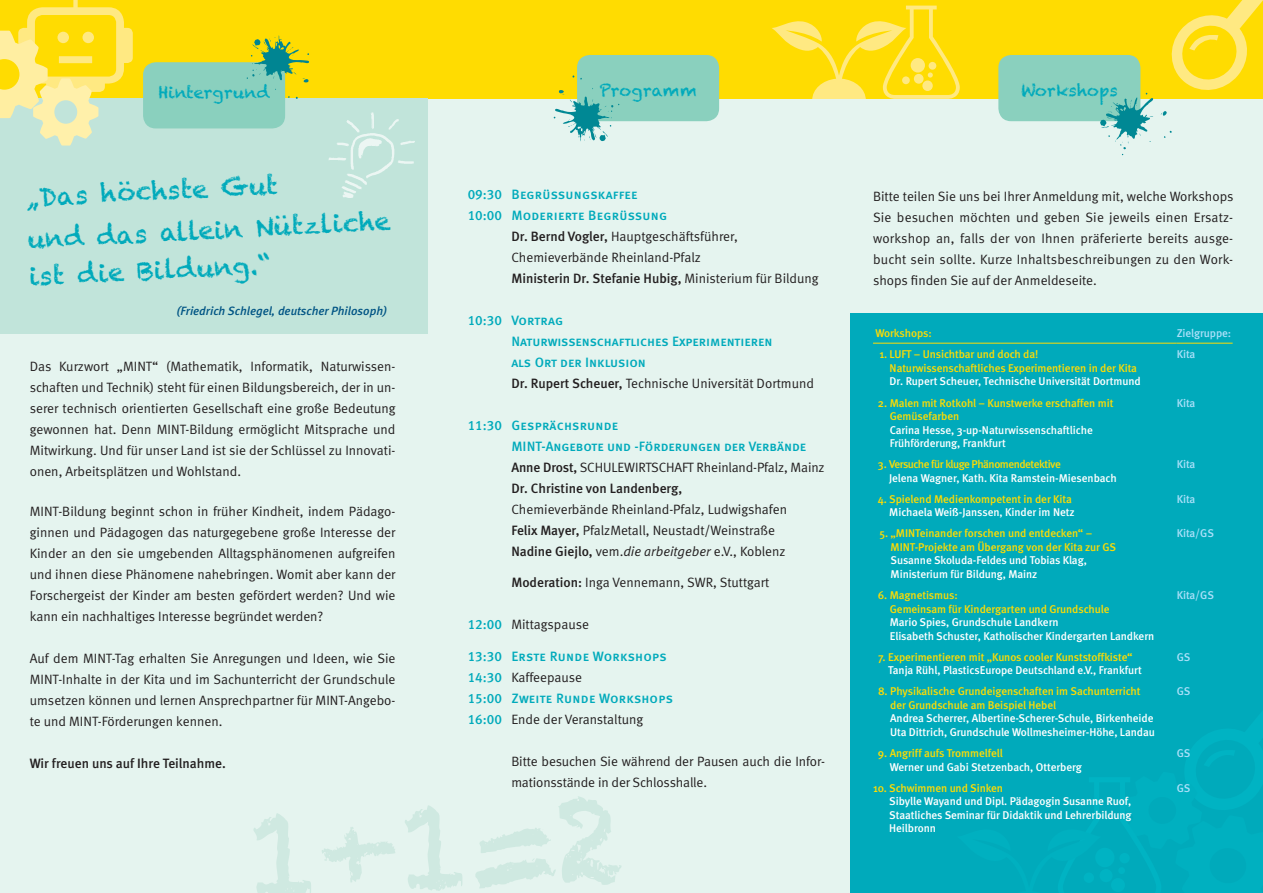
<style>
.page{position:relative;width:1263px;height:893px;background:#fff}
.page>*{position:absolute;margin:0;border:0;box-sizing:border-box;transform-origin:0 0}
.t1{font:25.5px/42.2px "Chalkduster";color:#0ab}
.t2{font:16.5px "Chalkduster";color:#0ab}
.t3{font:13.5px/21px "Meta Normal LF";color:#231f20;text-align:justify}
.t4{font:13.5px/21px "Meta Medium LF Caps";color:#0ab}
.t5{font:13.5px "Meta Medium LF";color:#231f20}
.t6{font:13.5px/21px "Meta Medium LF Caps";letter-spacing:.02em;color:#0ab}
.t7{font:italic 500 12px "Meta";color:#005484}
.t8{font:500 11.25px/13.5px "Meta";letter-spacing:-.005em;color:#fff}
.t9{font:500 11.25px/13.5px "Meta";letter-spacing:-.005em;color:#ffdc01}
.t10{font:500 11.25px "Meta";letter-spacing:-.005em;color:#aae0f9}
.t11{font:500 11.25px "Meta";letter-spacing:-.04em;color:#ffdc01}
.s1{font-family:"Meta Medium LF"}
.s2{font-family:"Meta Normal LF"}
.s3{font-style:italic}
</style>
<div class="page">
<div style="left:0;top:83px;width:1263px;height:810px;background:#e5f4ef"></div>
<div style="left:0;top:0;width:1263px;height:99px;background:#ffdc01"></div>
<div style="left:850px;top:313px;width:413px;height:580px;background:#0ab"></div>
<div style="left:0;top:98px;width:428px;height:235px;background:#c1e4da"></div>
<img style="left:329px;top:113px;width:85px;height:84px">
<div style="left:143px;top:62px;width:142px;height:66px;background:#8ad0be;border-radius:13px"></div>
<div style="left:577px;top:55px;width:142px;height:66px;background:#8ad0be;border-radius:13px"></div>
<div style="left:998px;top:55px;width:142px;height:66px;background:#8ad0be;border-radius:13px"></div>
<svg style="left:247px;top:35px;width:62px;height:64px"></svg>
<svg style="left:553px;top:75px;width:66px;height:67px"></svg>
<svg style="left:253px;top:796px;width:368px;height:97px"></svg>
<hr style="left:873px;top:343px;width:304px;height:1px;background:#ffdc01">
<hr style="left:1177px;top:343px;width:55px;height:1px;background:#ffdc01">
<svg style="left:0;top:0;width:133px;height:146px"></svg>
<svg style="left:772px;top:6px;width:188px;height:93px"></svg>
<svg style="left:1100px;top:0;width:163px;height:155px"></svg>
<p class="t2" style="left:158px;top:82px;width:113px">Hintergrund</p>
<p class="t2" style="left:599px;top:81px;width:99px">Programm</p>
<p class="t2" style="left:1021px;top:81px;width:98px">Workshops</p>
<h1 class="t1" style="left:24px;top:176px;width:365px;rotate:-3deg">„Das höchste Gut<br>und das allein Nützliche</h1>
<h1 class="t1" style="left:28px;top:255px;width:243px;rotate:-3deg">ist die Bildung.“</h1>
<p class="t7" style="left:177px;top:303px;width:212px">(Friedrich Schlegel, deutscher Philosoph)</p>
<p class="t3" style="left:30px;top:356px;width:367px">Das Kurzwort „MINT“ (Mathematik, Informatik, Naturwissen&shy;schaften und Technik) steht für einen Bildungsbereich, der in un&shy;serer technisch orientierten Gesellschaft eine große Bedeutung gewonnen hat. Denn MINT-Bildung ermöglicht Mitsprache und Mitwirkung. Und für unser Land ist sie der Schlüssel zu Innovati&shy;onen, Arbeitsplätzen und Wohlstand.</p>
<p class="t3" style="left:30px;top:501px;width:367px">MINT-Bildung beginnt schon in früher Kindheit, indem Pädago&shy;ginnen und Pädagogen das naturgegebene große Interesse der Kinder an den sie umgebenden Alltagsphänomenen aufgreifen und ihnen diese Phänomene nahebringen. Womit aber kann der Forschergeist der Kinder am besten gefördert werden? Und wie kann ein nachhaltiges Interesse begründet werden?</p>
<p class="t3" style="left:30px;top:648px;width:367px">Auf dem MINT-Tag erhalten Sie Anregungen und Ideen, wie Sie MINT-Inhalte in der Kita und im Sachunterricht der Grundschule umsetzen können und lernen Ansprechpartner für MINT-Angebo&shy;te und MINT-Förderungen kennen.</p>
<p class="t5" style="left:30px;top:756px;width:198px">Wir freuen uns auf Ihre Teilnahme.</p>
<p class="t4" style="left:468px;top:183px;width:36px">09:30<br>10:00</p>
<p class="t4" style="left:468px;top:309px;width:36px">10:30</p>
<p class="t4" style="left:468px;top:414px;width:36px">11:30</p>
<p class="t4" style="left:468px;top:614px;width:36px">12:00</p>
<p class="t4" style="left:468px;top:645px;width:36px;text-align:justify">13:30<br>14:30<br>15:00<br>16:00</p>
<p class="t6" style="left:511px;top:184px;width:157px">Begrüßungskaffee<br>Moderierte Begrüßung</p>
<p class="t3" style="left:511px;top:225px;width:228px"><span class="s1">Dr. Bernd Vogler,</span> Hauptgeschäftsführer,<br>Chemieverbände Rheinland-Pfalz</p>
<p class="t5" style="left:511px;top:270px;width:309px">Ministerin Dr. Stefanie Hubig, <span class="s2">Ministerium für Bildung</span></p>
<p class="t4" style="left:511px;top:310px;width:263px">Vortrag<br>Naturwissenschaftliches Experimentieren als Ort der Inklusion</p>
<p class="t3" style="left:511px;top:373px;width:304px"><span class="s1">Dr. Rupert Scheuer,</span> Technische Universität Dortmund</p>
<p class="t4" style="left:511px;top:415px;width:296px">Gesprächsrunde<br>MINT-Angebote und -Förderungen der Verbände</p>
<p class="t3" style="left:511px;top:457px;width:315px"><span class="s1">Anne Drost,</span> SCHULEWIRTSCHAFT Rheinland-Pfalz, Mainz</p>
<p class="t5" style="left:511px;top:480px;width:172px">Dr. Christine von Landenberg,</p>
<p class="t3" style="left:511px;top:499px;width:277px;text-align:left">Chemieverbände Rheinland-Pfalz, Ludwigshafen<br><span class="s1">Felix Mayer,</span> PfalzMetall, Neustadt/Weinstraße<br><span class="s1">Nadine Giejlo,</span> vem.<span class="s3">die arbeitgeber</span> e.V., Koblenz</p>
<p class="t3" style="left:511px;top:572px;width:259px"><span class="s1">Moderation:</span> Inga Vennemann, SWR, Stuttgart</p>
<p class="t3" style="left:511px;top:614px;width:79px">Mittagspause</p>
<p class="t4" style="left:511px;top:646px;width:157px">Erste Runde Workshops</p>
<p class="t3" style="left:511px;top:667px;width:72px">Kaffeepause</p>
<p class="t4" style="left:511px;top:688px;width:163px">Zweite Runde Workshops</p>
<p class="t3" style="left:511px;top:709px;width:133px">Ende der Veranstaltung</p>
<p class="t3" style="left:511px;top:751px;width:315px">Bitte besuchen Sie während der Pausen auch die Infor&shy;mationsstände in der Schlosshalle.</p>
<p class="t3" style="left:873px;top:186px;width:362px">Bitte teilen Sie uns bei Ihrer Anmeldung mit, welche Workshops Sie besuchen möchten und geben Sie jeweils einen Ersatz&shy;workshop an, falls der von Ihnen präferierte bereits ausge&shy;bucht sein sollte. Kurze Inhaltsbeschreibungen zu den Work&shy;shops finden Sie auf der Anmeldeseite.</p>
<p class="t9" style="left:875px;top:326px;width:58px">Workshops:</p>
<p class="t10" style="left:1177px;top:326px;width:56px">Zielgruppe:</p>
<p class="t9" style="left:890px;top:348px;width:249px;text-indent:-10px">1. LUFT – Unsichtbar und doch da!<br>Naturwissenschaftliches Experimentieren in der Kita</p>
<p class="t8" style="left:890px;top:375px;width:253px">Dr. Rupert Scheuer, Technische Universität Dortmund</p>
<p class="t10" style="left:1177px;top:348px;width:20px">Kita</p>
<p class="t9" style="left:890px;top:396px;width:225px;text-indent:-12px">2. Malen mit Rotkohl – Kunstwerke erschaffen mit<br>Gemüsefarben</p>
<p class="t8" style="left:890px;top:423px;width:205px">Carina Hesse, 3-up-Naturwissenschaftliche<br>Frühförderung, Frankfurt</p>
<p class="t11" style="left:878px;top:458px;width:184px">3. Versuche für kluge Phänomendetektive</p>
<p class="t8" style="left:889px;top:471px;width:229px">Jelena Wagner, Kath. Kita Ramstein-Miesenbach</p>
<p class="t9" style="left:878px;top:492px;width:195px">4. Spielend Medienkompetent in der Kita</p>
<p class="t8" style="left:889px;top:506px;width:187px">Michaela Weiß-Janssen, Kinder im Netz</p>
<p class="t9" style="left:890px;top:527px;width:227px;text-indent:-11px">5. „MINTeinander forschen und entdecken“ –<br>MINT-Projekte am Übergang von der Kita zur GS</p>
<p class="t8" style="left:890px;top:554px;width:198px">Susanne Skoluda-Feldes und Tobias Klag,<br>Ministerium für Bildung, Mainz</p>
<p class="t9" style="left:890px;top:588px;width:221px;text-indent:-12px">6. Magnetismus:<br>Gemeinsam für Kindergarten und Grundschule</p>
<p class="t8" style="left:890px;top:615px;width:266px">Mario Spies, Grundschule Landkern<br>Elisabeth Schuster, Katholischer Kindergarten Landkern</p>
<p class="t9" style="left:878px;top:650px;width:256px">7. Experimentieren mit „Kunos cooler Kunststoffkiste“</p>
<p class="t8" style="left:888px;top:663px;width:255px">Tanja Rühl, PlasticsEurope Deutschland e.V., Frankfurt</p>
<p class="t9" style="left:890px;top:685px;width:252px;text-indent:-12px">8. Physikalische Grundeigenschaften im Sachunterricht der Grundschule am Beispiel Hebel</p>
<p class="t8" style="left:890px;top:712px;width:266px">Andrea Scherrer, Albertine-Scherer-Schule, Birkenheide<br>Uta Dittrich, Grundschule Wollmesheimer-Höhe, Landau</p>
<p class="t9" style="left:878px;top:746px;width:126px">9. Angriff aufs Trommelfell</p>
<p class="t8" style="left:890px;top:760px;width:194px">Werner und Gabi Stetzenbach, Otterberg</p>
<p class="t9" style="left:873px;top:781px;width:132px">10. Schwimmen und Sinken</p>
<p class="t8" style="left:889px;top:794px;width:244px;text-align:justify">Sibylle Wayand und Dipl. Pädagogin Susanne Ruof, Staatliches Seminar für Didaktik und Lehrerbildung Heilbronn</p>
<p class="t10" style="left:1177px;top:396px;width:20px">Kita</p>
<p class="t10" style="left:1177px;top:458px;width:20px">Kita</p>
<p class="t10" style="left:1177px;top:492px;width:20px">Kita</p>
<p class="t10" style="left:1177px;top:527px;width:39px">Kita/GS</p>
<p class="t10" style="left:1177px;top:589px;width:39px">Kita/GS</p>
<p class="t10" style="left:1177px;top:650px;width:15px">GS</p>
<p class="t10" style="left:1177px;top:685px;width:15px">GS</p>
<p class="t10" style="left:1177px;top:747px;width:15px">GS</p>
<p class="t10" style="left:1177px;top:781px;width:15px">GS</p>
</div>
